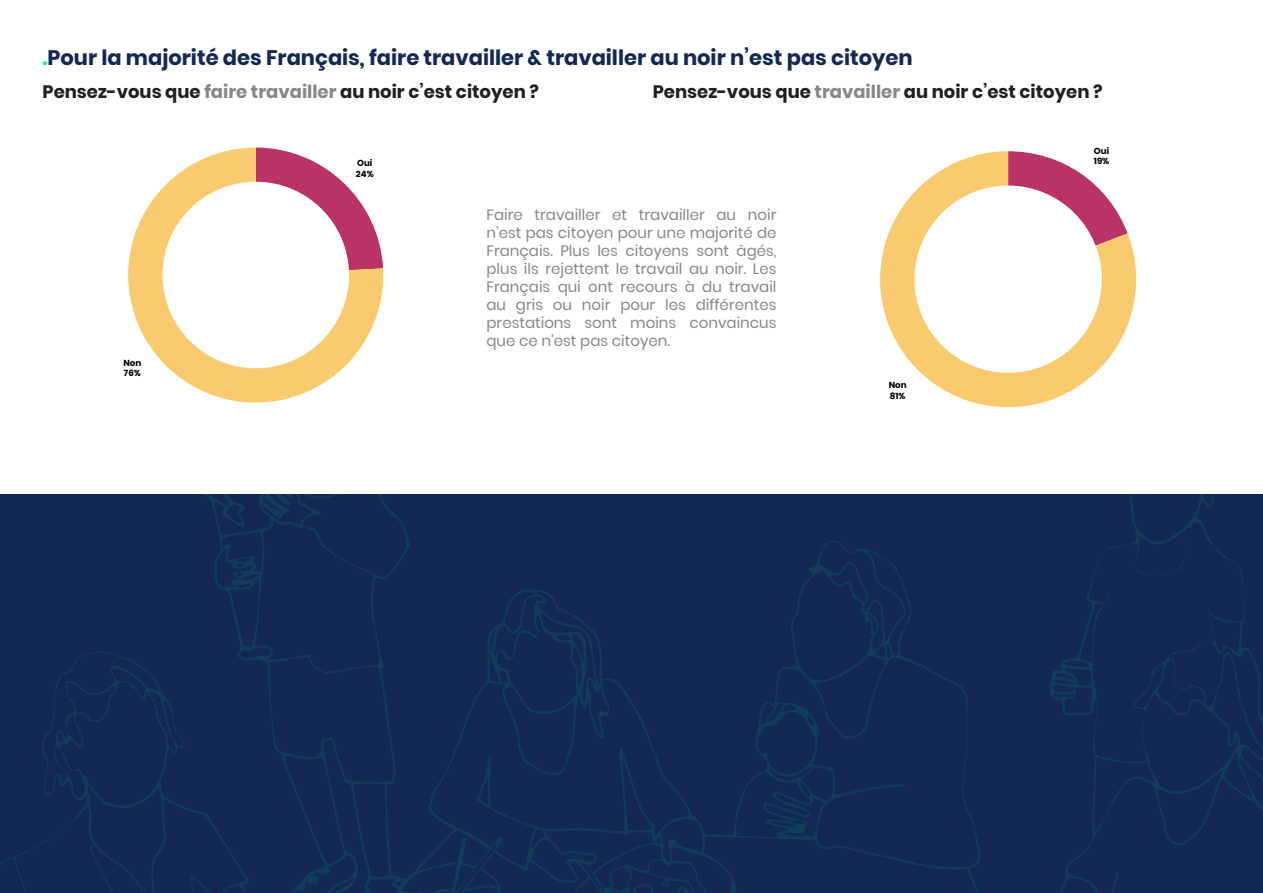
<style>
.page{position:relative;width:1263px;height:893px;background:#fff}
.page>*{position:absolute;margin:0;border:0;box-sizing:border-box;transform-origin:0 0}
.t1{font:700 21px "Poppins";color:#132953}
.t2{font:700 18px "Poppins";color:#231f20}
.t3{font:15px/18px "Poppins";color:#878787;text-align:justify}
.t4{font:700 8.7px/10.5px "Poppins";color:#000}
.s1{color:#00ff91}
.s2{color:#878787}
</style>
<div class="page">
<svg style="left:268px;top:148px;width:115px;height:115px"></svg>
<svg style="left:128px;top:148px;width:255px;height:255px;background:#eaa76e"></svg>
<div style="left:162px;top:182px;width:187px;height:186px;background:#fff;border-radius:50%"></div>
<svg style="left:880px;top:151px;width:256px;height:256px;fill:#facb6e"></svg>
<div style="left:914px;top:186px;width:188px;height:187px;background:#fff;border-radius:50%"></div>
<div style="left:0;top:494px;width:1263px;height:399px;background:#132953"></div>
<svg style="left:633px;top:884px;width:21px;height:9px"></svg>
<svg style="left:677px;top:885px;width:11px;height:8px"></svg>
<h1 class="t1" style="left:43px;top:45px;width:872px"><span class="s1">.</span>Pour la majorité des Français, faire travailler &amp; travailler au noir n’est pas citoyen</h1>
<p class="t2" style="left:43px;top:82px;width:498px">Pensez-vous que <span class="s2">faire travailler</span> au noir c’est citoyen ?</p>
<p class="t2" style="left:653px;top:82px;width:451px">Pensez-vous que <span class="s2">travailler</span> au noir c’est citoyen ?</p>
<p class="t4" style="left:123px;top:358px;width:19px">Non<br>76%</p>
<p class="t4" style="left:356px;top:158px;width:19px">Oui<br>24%</p>
<p class="t3" style="left:486px;top:206px;width:291px">Faire travailler et travailler au noir n’est pas citoyen pour une majorité de Français. Plus les citoyens sont âgés, plus ils rejettent le travail au noir. Les Français qui ont recours à du travail au gris ou noir pour les différentes prestations sont moins convaincus que ce n’est pas citoyen.</p>
<p class="t4" style="left:889px;top:380px;width:20px">Non<br>81%</p>
<p class="t4" style="left:1094px;top:145px;width:17px">Oui<br>19%</p>
</div>
